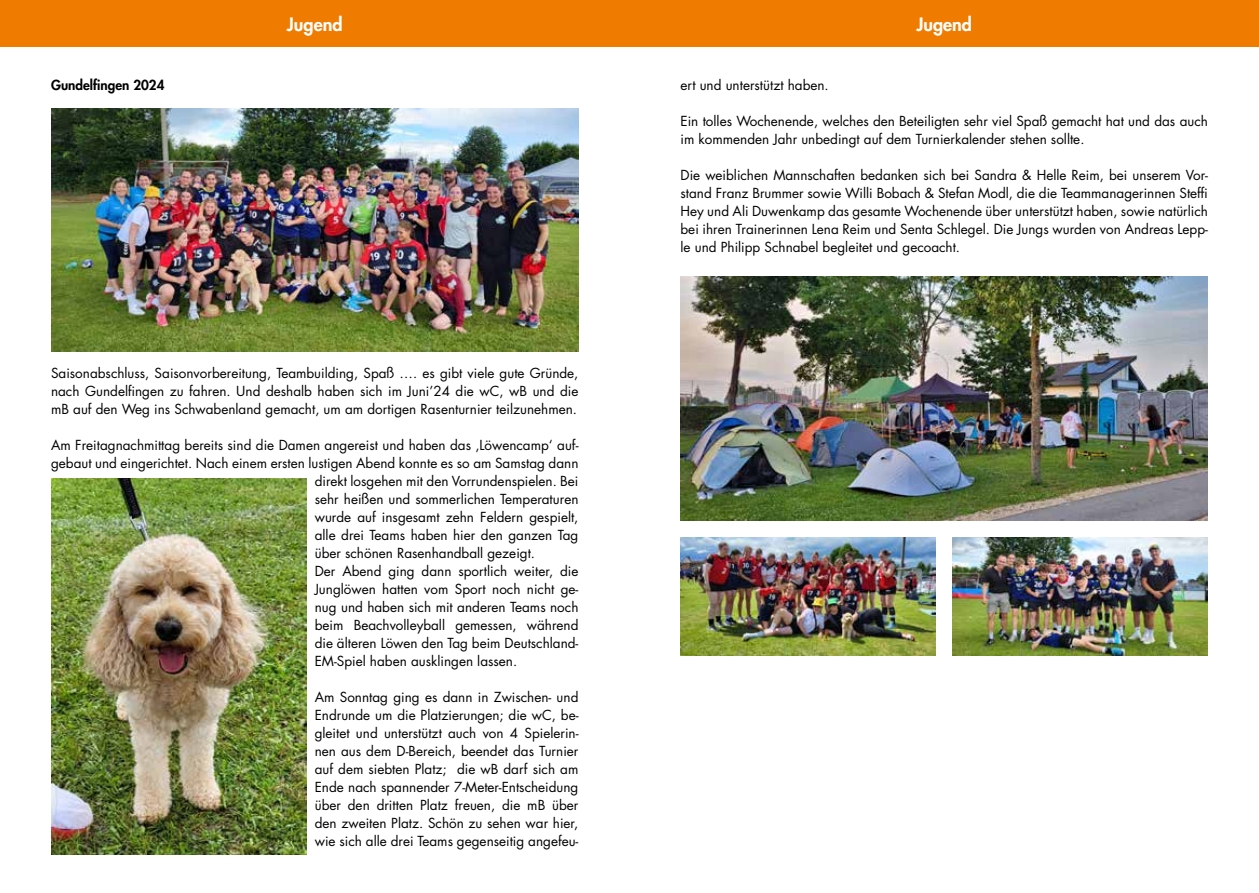
<style>
.page{position:relative;width:1259px;height:893px;background:#fff}
.page>*{position:absolute;margin:0;border:0;box-sizing:border-box;transform-origin:0 0}
.t1{font:800 18px "Futura Std";color:#fff}
.t2{font:13.5px/18px "Futura Std";color:#000;text-align:justify}
.t3{font:800 13.5px "Futura Std";color:#000}
</style>
<div class="page">
<div style="left:0;top:0;width:1259px;height:47px;background:#ef7c00"></div>
<img style="left:51px;top:108px;width:527px;height:244px">
<img style="left:51px;top:478px;width:255px;height:377px">
<img style="left:680px;top:277px;width:528px;height:243px">
<img style="left:680px;top:537px;width:255px;height:118px">
<img style="left:952px;top:537px;width:256px;height:118px">
<p class="t3" style="left:51px;top:76px;width:115px">Gundelfingen 2024</p>
<h1 class="t1" style="left:287px;top:13px;width:57px">Jugend</h1>
<h1 class="t1" style="left:916px;top:13px;width:57px">Jugend</h1>
<p class="t2" style="left:680px;top:76px;width:150px">ert und unterstützt haben.</p>
<p class="t2" style="left:680px;top:112px;width:529px">Ein tolles Wochenende, welches den Beteiligten sehr viel Spaß gemacht hat und das auch im kommenden Jahr unbedingt auf dem Turnierkalender stehen sollte.</p>
<p class="t2" style="left:680px;top:166px;width:529px">Die weiblichen Mannschaften bedanken sich bei Sandra &amp; Helle Reim, bei unserem Vor&shy;stand Franz Brummer sowie Willi Bobach &amp; Stefan Modl, die die Teammanagerinnen Steffi Hey und Ali Duwenkamp das gesamte Wochenende über unterstützt haben, sowie natürlich bei ihren Trainerinnen Lena Reim und Senta Schlegel. Die Jungs wurden von Andreas Lepp&shy;le und Philipp Schnabel begleitet und gecoacht.</p>
<p class="t2" style="left:51px;top:364px;width:529px">Saisonabschluss, Saisonvorbereitung, Teambuilding, Spaß …. es gibt viele gute Gründe, nach Gundelfingen zu fahren. Und deshalb haben sich im Juni’24 die wC, wB und die mB auf den Weg ins Schwabenland gemacht, um am dortigen Rasenturnier teilzunehmen.</p>
<p class="t2" style="left:51px;top:436px;width:529px">Am Freitagnachmittag bereits sind die Damen angereist und haben das ‚Löwencamp‘ auf-</p>
<p class="t2" style="left:51px;top:454px;width:529px">gebaut und eingerichtet. Nach einem ersten lustigen Abend konnte es so am Samstag dann</p>
<p class="t2" style="left:315px;top:472px;width:265px">direkt losgehen mit den Vorrundenspielen. Bei</p>
<p class="t2" style="left:315px;top:490px;width:265px">sehr heißen und sommerlichen Temperaturen</p>
<p class="t2" style="left:315px;top:508px;width:265px">wurde auf insgesamt zehn Feldern gespielt,</p>
<p class="t2" style="left:315px;top:526px;width:265px">alle drei Teams haben hier den ganzen Tag</p>
<p class="t2" style="left:315px;top:544px;width:222px">über schönen Rasenhandball gezeigt.</p>
<p class="t2" style="left:315px;top:562px;width:265px">Der Abend ging dann sportlich weiter, die</p>
<p class="t2" style="left:315px;top:580px;width:265px">Junglöwen hatten vom Sport noch nicht ge-</p>
<p class="t2" style="left:315px;top:598px;width:265px">nug und haben sich mit anderen Teams noch</p>
<p class="t2" style="left:315px;top:616px;width:265px">beim Beachvolleyball gemessen, während</p>
<p class="t2" style="left:315px;top:634px;width:265px">die älteren Löwen den Tag beim Deutschland-</p>
<p class="t2" style="left:315px;top:652px;width:204px">EM-Spiel haben ausklingen lassen.</p>
<p class="t2" style="left:315px;top:688px;width:265px">Am Sonntag ging es dann in Zwischen- und Endrunde um die Platzierungen; die wC, be&shy;gleitet und unterstützt auch von 4 Spielerin&shy;nen aus dem D-Bereich, beendet das Turnier auf dem siebten Platz; die wB darf sich am Ende nach spannender 7-Meter-Entscheidung über den dritten Platz freuen, die mB über den zweiten Platz. Schön zu sehen war hier, wie sich alle drei Teams gegenseitig angefeu-</p>
</div>
